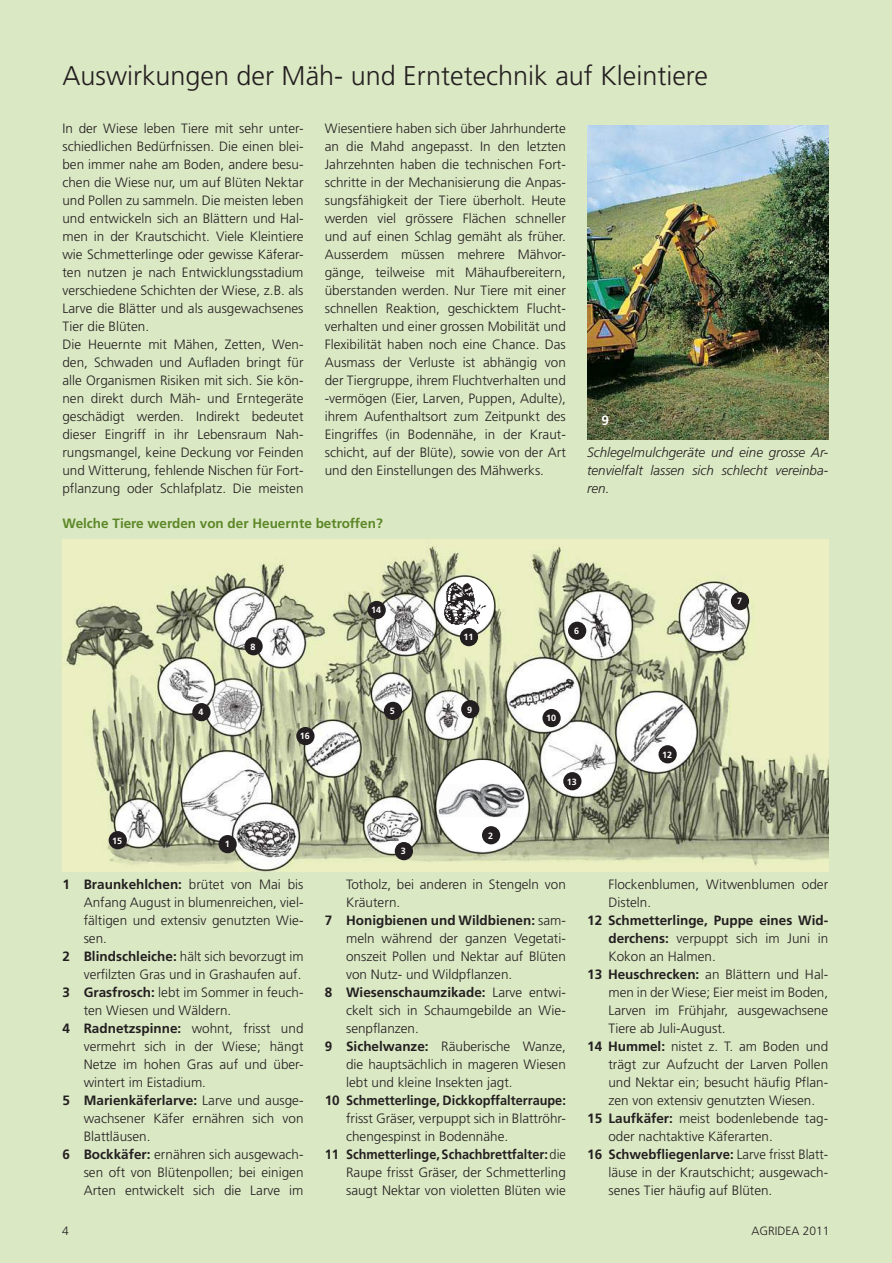
<style>
.page{position:relative;width:892px;height:1263px;background:#fff}
.page>*{position:absolute;margin:0;border:0;box-sizing:border-box;transform-origin:0 0}
.t1{font:300 27px "Frutiger";color:#231f20}
.t2{font:300 13.5px/18px "Frutiger";color:#231f20}
.t3{font:700 13.5px "Frutiger";color:#231f20}
.t4{font:italic 300 13.5px/18px "Frutiger";color:#231f20;text-align:justify}
.t5{font:700 13.5px "Frutiger";color:#5c8727}
.t6{font:700 13.5px "Frutiger";color:#231f20;scale:.95 1}
.t7{font:700 13.5px "Frutiger";color:#fff}
.t8{font:300 12px "Frutiger";color:#231f20}
.t9{font:700 9px "Frutiger";color:#fff}
.s1{font-weight:300}
.s2{font-weight:700}
</style>
<div class="page">
<div style="left:0;top:0;width:892px;height:1262px;background:#dbe8c4"></div>
<img style="left:587px;top:126px;width:241px;height:313px">
<img style="left:62px;top:539px;width:766px;height:332px">
<div style="left:109px;top:831px;width:18px;height:18px;background:#231f20;border-radius:50%"></div>
<div style="left:218px;top:835px;width:19px;height:18px;background:#231f20;border-radius:50%"></div>
<div style="left:192px;top:703px;width:18px;height:18px;background:#231f20;border-radius:50%"></div>
<div style="left:244px;top:637px;width:19px;height:18px;background:#231f20;border-radius:50%"></div>
<div style="left:296px;top:727px;width:18px;height:18px;background:#231f20;border-radius:50%"></div>
<div style="left:461px;top:700px;width:18px;height:18px;background:#231f20;border-radius:50%"></div>
<div style="left:395px;top:842px;width:18px;height:18px;background:#231f20;border-radius:50%"></div>
<div style="left:367px;top:601px;width:19px;height:18px;background:#231f20;border-radius:50%"></div>
<div style="left:542px;top:709px;width:18px;height:18px;background:#231f20;border-radius:50%"></div>
<div style="left:563px;top:772px;width:18px;height:18px;background:#231f20;border-radius:50%"></div>
<div style="left:658px;top:745px;width:18px;height:18px;background:#231f20;border-radius:50%"></div>
<div style="left:730px;top:592px;width:19px;height:18px;background:#231f20;border-radius:50%"></div>
<div style="left:568px;top:621px;width:18px;height:18px;background:#231f20;border-radius:50%"></div>
<div style="left:384px;top:701px;width:18px;height:19px;background:#231f20;border-radius:50%"></div>
<img style="left:438px;top:577px;width:55px;height:53px">
<div style="left:438px;top:577px;width:55px;height:56px;border:2px solid #fff;border-radius:50%"></div>
<div style="left:460px;top:628px;width:18px;height:18px;background:#231f20;border-radius:50%"></div>
<div style="left:437px;top:760px;width:90px;height:90px;background:#fff;border-radius:50%"></div>
<img style="left:438px;top:783px;width:86px;height:34px">
<div style="left:482px;top:826px;width:18px;height:18px;background:#231f20;border-radius:50%"></div>
<h1 class="t1" style="left:62px;top:65px;width:647px">Auswirkungen der Mäh- und Erntetechnik auf Kleintiere</h1>
<p class="t2" style="left:62px;top:120px;width:242px">In der Wiese leben Tiere mit sehr unter&shy;schiedlichen Bedürfnissen. Die einen blei&shy;ben immer nahe am Boden, andere besu&shy;chen die Wiese nur, um auf Blüten Nektar und Pollen zu sammeln. Die meisten leben und entwickeln sich an Blättern und Hal&shy;men in der Krautschicht. Viele Kleintiere wie Schmetterlinge oder gewisse Käferar&shy;ten nutzen je nach Entwicklungsstadium verschiedene Schichten der Wiese, z.B. als Larve die Blätter und als ausgewachsenes Tier die Blüten.<br>Die Heuernte mit Mähen, Zetten, Wen&shy;den, Schwaden und Aufladen bringt für alle Organismen Risiken mit sich. Sie kön&shy;nen direkt durch Mäh- und Erntegeräte geschädigt werden. Indirekt bedeutet dieser Eingriff in ihr Lebensraum Nah&shy;rungsmangel, keine Deckung vor Feinden und Witterung, fehlende Nischen für Fort&shy;pflanzung oder Schlafplatz. Die meisten</p>
<p class="t2" style="left:325px;top:120px;width:242px;text-align:justify">Wiesentiere haben sich über Jahrhunderte an die Mahd angepasst. In den letzten Jahrzehnten haben die technischen Fort&shy;schritte in der Mechanisierung die Anpas&shy;sungsfähigkeit der Tiere überholt. Heute werden viel grössere Flächen schneller und auf einen Schlag gemäht als früher.<br>Ausserdem müssen mehrere Mähvor&shy;gänge, teilweise mit Mähaufbereitern, überstanden werden. Nur Tiere mit einer schnellen Reaktion, geschicktem Flucht&shy;verhalten und einer grossen Mobilität und Flexibilität haben noch eine Chance. Das Ausmass der Verluste ist abhängig von der Tiergruppe, ihrem Fluchtverhalten und -vermögen (Eier, Larven, Puppen, Adulte), ihrem Aufenthaltsort zum Zeitpunkt des Eingriffes (in Bodennähe, in der Kraut&shy;schicht, auf der Blüte), sowie von der Art und den Einstellungen des Mähwerks.</p>
<p class="t7" style="left:601px;top:415px;width:9px">9</p>
<p class="t4" style="left:587px;top:444px;width:242px">Schlegelmulchgeräte und eine grosse Ar - ten vielfalt lassen sich schlecht verein ba&shy;r en.</p>
<p class="t5" style="left:62px;top:517px;width:322px">Welche Tiere werden von der Heuernte betroffen?</p>
<p class="t9" style="left:250px;top:642px;width:7px">8</p>
<p class="t9" style="left:371px;top:606px;width:12px">14</p>
<p class="t9" style="left:463px;top:633px;width:12px">11</p>
<p class="t9" style="left:574px;top:627px;width:7px">6</p>
<p class="t9" style="left:737px;top:597px;width:7px">7</p>
<p class="t9" style="left:198px;top:708px;width:7px">4</p>
<p class="t9" style="left:300px;top:732px;width:12px">16</p>
<p class="t9" style="left:390px;top:707px;width:7px">5</p>
<p class="t9" style="left:467px;top:705px;width:7px">9</p>
<p class="t9" style="left:546px;top:714px;width:12px">10</p>
<p class="t9" style="left:567px;top:777px;width:12px">13</p>
<p class="t9" style="left:662px;top:750px;width:12px">12</p>
<p class="t9" style="left:112px;top:836px;width:12px">15</p>
<p class="t9" style="left:225px;top:840px;width:7px">1</p>
<p class="t3" style="left:62px;top:879px;width:242px">1 Braunkehlchen: <span class="s1">brütet von Mai bis</span></p>
<p class="t2" style="left:84px;top:894px;width:221px">An fang August in blumenreichen, viel-</p>
<p class="t2" style="left:84px;top:912px;width:221px">fältigen und extensiv genutzten Wie-</p>
<p class="t2" style="left:84px;top:930px;width:25px">sen.</p>
<p class="t2" style="left:62px;top:948px;width:242px"><span class="s2">2 Blindschleiche:</span> hält sich bevorzugt im</p>
<p class="t2" style="left:84px;top:966px;width:219px">verfilzten Gras und in Grashaufen auf.</p>
<p class="t2" style="left:62px;top:984px;width:242px"><span class="s2">3 Grasfrosch:</span> lebt im Sommer in feuch-</p>
<p class="t2" style="left:84px;top:1002px;width:149px">ten Wiesen und Wäldern.</p>
<p class="t3" style="left:62px;top:1023px;width:242px">4 Radnetzspinne: <span class="s1">wohnt, frisst und</span></p>
<p class="t2" style="left:84px;top:1038px;width:221px">vermehrt sich in der Wiese; hängt</p>
<p class="t2" style="left:84px;top:1056px;width:221px">Netze im hohen Gras auf und über-</p>
<p class="t2" style="left:84px;top:1074px;width:124px">wintert im Eistadium.</p>
<p class="t3" style="left:62px;top:1095px;width:242px">5 Marienkäferlarve: <span class="s1">Larve und ausge-</span></p>
<p class="t2" style="left:84px;top:1110px;width:221px">wachsener Käfer ernähren sich von</p>
<p class="t2" style="left:84px;top:1128px;width:68px">Blattläusen.</p>
<p class="t2" style="left:62px;top:1146px;width:242px"><span class="s2">6 Bockkäfer:</span> ernähren sich ausgewach-</p>
<p class="t2" style="left:84px;top:1164px;width:221px">sen oft von Blütenpollen; bei einigen</p>
<p class="t2" style="left:84px;top:1182px;width:221px">Arten entwickelt sich die Larve im</p>
<p class="t9" style="left:401px;top:847px;width:7px">3</p>
<p class="t9" style="left:488px;top:831px;width:7px">2</p>
<p class="t2" style="left:346px;top:876px;width:221px">Tot holz, bei anderen in Stengeln von</p>
<p class="t2" style="left:346px;top:894px;width:56px">Kräu tern.</p>
<p class="t3" style="left:325px;top:915px;width:242px">7 Honigbienen und Wildbienen: <span class="s1">sam-</span></p>
<p class="t2" style="left:346px;top:930px;width:221px">meln während der ganzen Vegetati-</p>
<p class="t2" style="left:346px;top:948px;width:221px">onszeit Pollen und Nektar auf Blüten</p>
<p class="t2" style="left:346px;top:966px;width:168px">von Nutz- und Wildpflanzen.</p>
<p class="t3" style="left:325px;top:987px;width:242px">8 Wiesenschaumzikade: <span class="s1">Larve entwi-</span></p>
<p class="t2" style="left:346px;top:1002px;width:221px">ckelt sich in Schaumgebilde an Wie-</p>
<p class="t2" style="left:346px;top:1020px;width:74px">senpflanzen.</p>
<p class="t2" style="left:325px;top:1038px;width:242px"><span class="s2">9 Sichelwanze:</span> Räuberische Wanze,</p>
<p class="t2" style="left:346px;top:1056px;width:221px">die hauptsächlich in mageren Wiesen</p>
<p class="t2" style="left:346px;top:1074px;width:168px">lebt und kleine Insekten jagt.</p>
<p class="t3" style="left:325px;top:1095px;width:242px">10 Schmetterlinge, Dickkopffalterraupe:</p>
<p class="t2" style="left:346px;top:1110px;width:221px">frisst Gräser, verpuppt sich in Blattröhr-</p>
<p class="t2" style="left:346px;top:1128px;width:164px">chengespinst in Bodennähe.</p>
<p class="t6" style="left:325px;top:1149px;width:255px">11 Schmetterlinge, Schachbrettfalter: <span class="s1">die</span></p>
<p class="t2" style="left:346px;top:1164px;width:221px">Raupe frisst Gräser, der Schmetterling</p>
<p class="t2" style="left:346px;top:1182px;width:221px">saugt Nektar von violetten Blüten wie</p>
<p class="t2" style="left:608px;top:876px;width:221px">Flockenblumen, Witwenblumen oder<br>Disteln.</p>
<p class="t3" style="left:587px;top:915px;width:242px">12 Schmetterlinge, Puppe eines Wid-</p>
<p class="t2" style="left:608px;top:930px;width:221px"><span class="s2">derchens:</span> verpuppt sich im Juni in</p>
<p class="t2" style="left:608px;top:948px;width:109px">Kokon an Halmen.</p>
<p class="t2" style="left:587px;top:966px;width:242px"><span class="s2">13 Heuschrecken:</span> an Blättern und Hal-</p>
<p class="t2" style="left:608px;top:984px;width:221px">men in der Wiese; Eier meist im Boden,</p>
<p class="t2" style="left:608px;top:1002px;width:221px">Larven im Frühjahr, ausgewachsene</p>
<p class="t2" style="left:608px;top:1020px;width:119px">Tiere ab Juli-August.</p>
<p class="t2" style="left:587px;top:1038px;width:242px"><span class="s2">14 Hummel:</span> nistet z. T. am Boden und</p>
<p class="t2" style="left:608px;top:1056px;width:221px">trägt zur Aufzucht der Larven Pollen</p>
<p class="t2" style="left:608px;top:1074px;width:221px">und Nektar ein; besucht häufig Pflan-</p>
<p class="t2" style="left:608px;top:1092px;width:208px">zen von extensiv genutzten Wiesen.</p>
<p class="t2" style="left:587px;top:1110px;width:242px"><span class="s2">15 Laufkäfer:</span> meist bodenlebende tag-</p>
<p class="t2" style="left:608px;top:1128px;width:166px">oder nachtaktive Käferarten.</p>
<p class="t3" style="left:587px;top:1149px;width:242px">16 Schwebfliegenlarve: <span class="s1">Larve frisst Blatt-</span></p>
<p class="t2" style="left:608px;top:1164px;width:221px">läuse in der Krautschicht; ausgewach-</p>
<p class="t2" style="left:608px;top:1182px;width:165px">senes Tier häufig auf Blüten.</p>
<p class="t8" style="left:62px;top:1225px;width:8px">4</p>
<p class="t8" style="left:751px;top:1225px;width:80px">AGRIDEA 2011</p>
</div>
